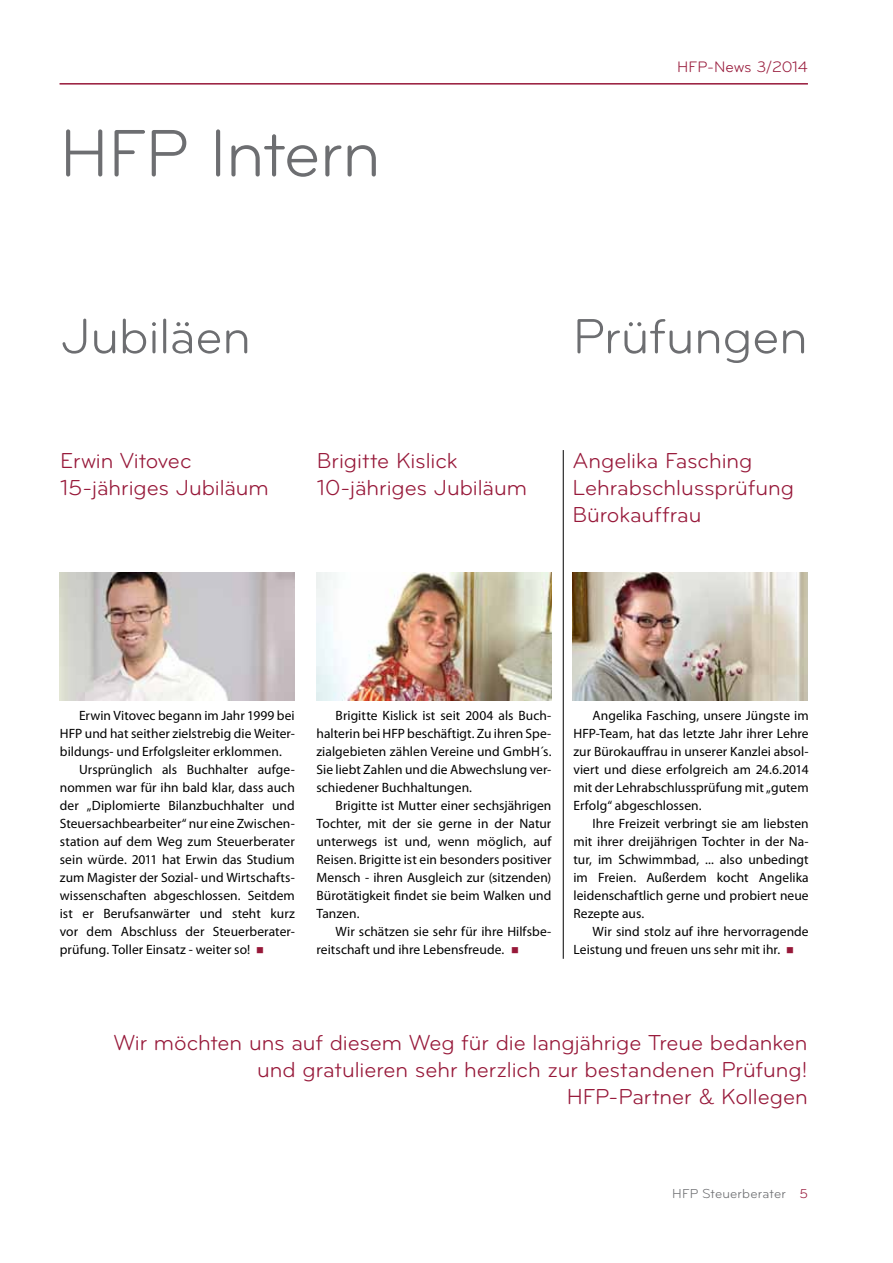
<style>
.page{position:relative;width:893px;height:1263px;background:#fff}
.page>*{position:absolute;margin:0;border:0;box-sizing:border-box;transform-origin:0 0}
.t1{font:69px "Bryant";letter-spacing:-.015em;color:#6d6e71}
.t2{font:51px "Bryant";letter-spacing:-.01em;color:#6d6e71}
.t3{font:22.5px/27px "Bryant";letter-spacing:-.005em;color:#971839}
.t4{font:15.75px "Bryant";color:#971839}
.t5{font:13.5px/18px "Myriad Pro";letter-spacing:.005em;color:#000;text-align:justify}
.t6{font:13.5px "Bryant";letter-spacing:.01em;color:#6d6e71}
.s1{color:#971839}
</style>
<div class="page">
<hr style="left:60px;top:83px;width:748px;height:2px;background:#971839">
<img style="left:59px;top:573px;width:235px;height:127px">
<img style="left:316px;top:573px;width:235px;height:127px">
<img style="left:572px;top:573px;width:235px;height:127px">
<hr style="left:563px;top:450px;width:1px;height:509px;background:#000">
<h1 class="t1" style="left:60px;top:112px;width:323px">HFP Intern</h1>
<p class="t4" style="left:677px;top:57px;width:132px">HFP-News 3/2014</p>
<h2 class="t2" style="left:61px;top:306px;width:192px">Jubiläen</h2>
<h2 class="t2" style="left:573px;top:306px;width:237px">Prüfungen</h2>
<h3 class="t3" style="left:60px;top:447px;width:210px">Erwin Vitovec<br>15-jähriges Jubiläum</h3>
<h3 class="t3" style="left:317px;top:447px;width:212px">Brigitte Kislick<br>10-jähriges Jubiläum</h3>
<h3 class="t3" style="left:573px;top:447px;width:223px">Angelika Fasching<br>Lehrabschlussprüfung<br>Bürokauffrau</h3>
<p class="t5" style="left:79px;top:706px;width:217px">Erwin Vitovec begann im Jahr 1999 bei</p>
<p class="t5" style="left:60px;top:724px;width:236px">HFP und hat seither zielstrebig die Weiter-</p>
<p class="t5" style="left:60px;top:742px;width:223px">bildungs- und Erfolgsleiter erklommen.</p>
<p class="t5" style="left:79px;top:760px;width:217px">Ursprünglich als Buchhalter aufge-</p>
<p class="t5" style="left:60px;top:778px;width:236px">nommen war für ihn bald klar, dass auch</p>
<p class="t5" style="left:60px;top:796px;width:236px">der „Diplomierte Bilanzbuchhalter und</p>
<p class="t5" style="left:60px;top:814px;width:236px">Steuersachbearbeiter“ nur eine Zwischen-</p>
<p class="t5" style="left:60px;top:832px;width:236px">station auf dem Weg zum Steuerberater</p>
<p class="t5" style="left:60px;top:850px;width:236px">sein würde. 2011 hat Erwin das Studium</p>
<p class="t5" style="left:60px;top:868px;width:236px">zum Magister der Sozial- und Wirtschafts-</p>
<p class="t5" style="left:60px;top:886px;width:236px">wissenschaften abgeschlossen. Seitdem</p>
<p class="t5" style="left:60px;top:904px;width:236px">ist er Berufsanwärter und steht kurz</p>
<p class="t5" style="left:60px;top:922px;width:236px">vor dem Abschluss der Steuerberater-</p>
<p class="t5" style="left:60px;top:940px;width:206px">prüfung. Toller Einsatz - weiter so! <span class="s1">■</span></p>
<p class="t5" style="left:316px;top:706px;width:236px;text-indent:19px">Brigitte Kislick ist seit 2004 als Buch&shy;halterin bei HFP beschäftigt. Zu ihren Spe&shy;zialgebieten zählen Vereine und GmbH´s.<br>Sie liebt Zahlen und die Abwechslung ver&shy;schiedener Buchhaltungen.</p>
<p class="t5" style="left:316px;top:796px;width:236px;text-indent:19px">Brigitte ist Mutter einer sechsjährigen Tochter, mit der sie gerne in der Natur unterwegs ist und, wenn möglich, auf Reisen. Brigitte ist ein besonders positiver Mensch - ihren Ausgleich zur (sitzenden)<br>Bürotätigkeit findet sie beim Walken und Tanzen.</p>
<p class="t5" style="left:316px;top:922px;width:236px;text-indent:19px">Wir schätzen sie sehr für ihre Hilfsbe&shy;reitschaft und ihre Lebensfreude. <span class="s1">■</span></p>
<p class="t5" style="left:573px;top:706px;width:237px;text-indent:19px">Angelika Fasching, unsere Jüngste im HFP-Team, hat das letzte Jahr ihrer Lehre zur Bürokauffrau in unserer Kanzlei absol&shy;viert und diese erfolgreich am 24.6.2014 mit der Lehrabschlussprüfung mit „gutem Erfolg“ abgeschlossen.</p>
<p class="t5" style="left:573px;top:814px;width:237px;text-indent:19px">Ihre Freizeit verbringt sie am liebsten mit ihrer dreijährigen Tochter in der Na&shy;tur, im Schwimmbad, ... also unbedingt im Freien. Außerdem kocht Angelika leidenschaftlich gerne und probiert neue Rezepte aus.</p>
<p class="t5" style="left:573px;top:922px;width:237px;text-indent:19px">Wir sind stolz auf ihre hervorragende<br>Leistung und freuen uns sehr mit ihr. <span class="s1">■</span></p>
<h3 class="t3" style="left:114px;top:1029px;width:696px;text-align:right">Wir möchten uns auf diesem Weg für die langjährige Treue bedanken und gratulieren sehr herzlich zur bestandenen Prüfung!<br>HFP-Partner &amp; Kollegen</h3>
<p class="t6" style="left:672px;top:1186px;width:137px">HFP Steuerberater <span class="s1">5</span></p>
</div>
